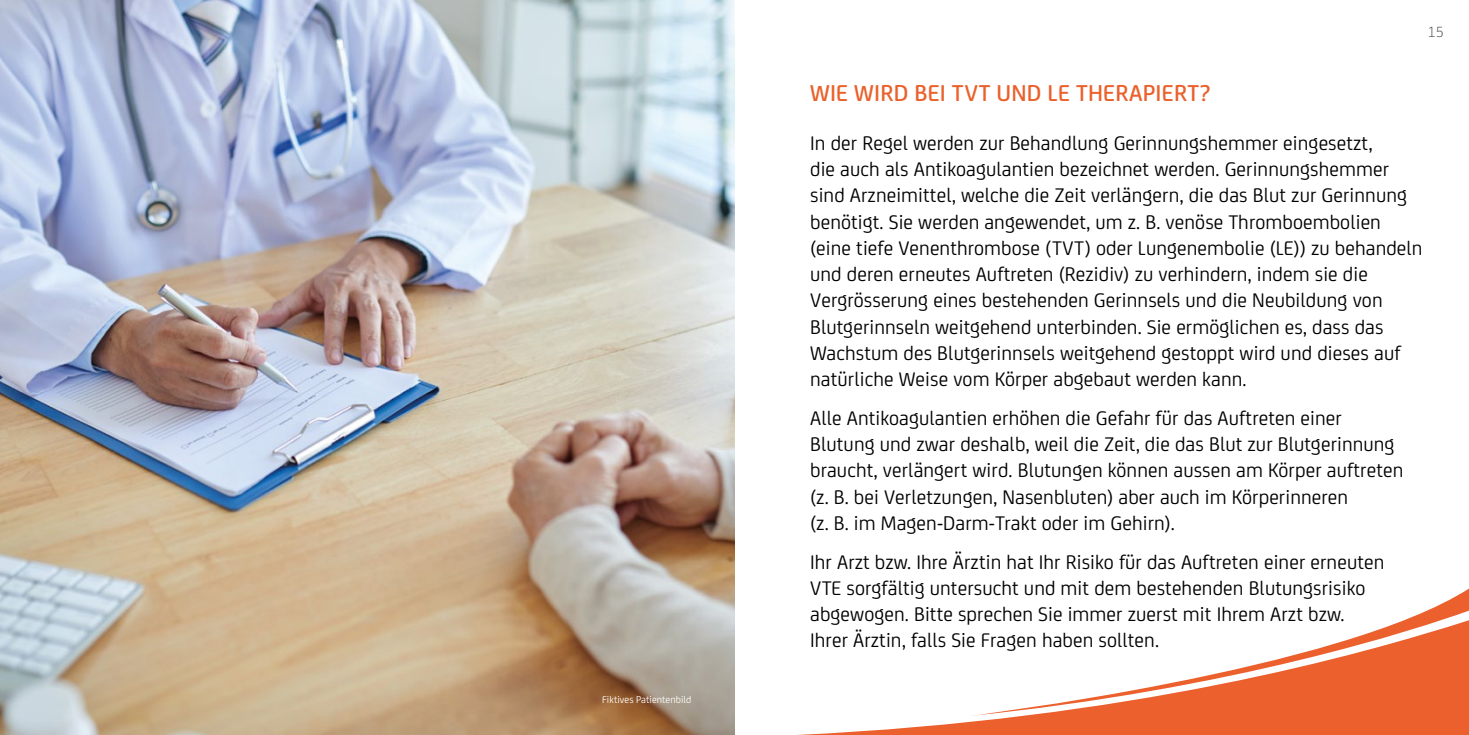
<style>
.page{position:relative;width:1469px;height:735px;background:#fff}
.page>*{position:absolute;margin:0;border:0;box-sizing:border-box;transform-origin:0 0}
.t1{font:500 24.5px "FS Joey";letter-spacing:.01em;color:#eb602b}
.t2{font:21px/26.2px "FS Joey";letter-spacing:.005em;color:#000}
.t3{font:300 15.75px "FS Joey";color:#4a4a49}
.t4{font:10.5px "FS Joey";letter-spacing:.005em;color:#fff}
</style>
<div class="page">
<svg style="left:817px;top:715px;width:651px;height:19px"></svg>
<svg style="left:978px;top:589px;width:490px;height:126px"></svg>
<img style="left:0;top:0;width:734px;height:734px">
<p class="t4" style="left:602px;top:691px;width:91px">Fiktives Patientenbild</p>
<p class="t3" style="left:1427px;top:20px;width:18px">15</p>
<p class="t1" style="left:810px;top:75px;width:402px">WIE WIRD BEI TVT UND LE THERAPIERT?</p>
<p class="t2" style="left:810px;top:128px;width:614px">In der Regel werden zur Behandlung Gerinnungshemmer eingesetzt,<br>die auch als Antikoagulantien bezeichnet werden. Gerinnungshemmer sind Arzneimittel, welche die Zeit verlängern, die das Blut zur Gerinnung benötigt. Sie werden angewendet, um z. B. venöse Thromboembolien (eine tiefe Venenthrombose (TVT) oder Lungenembolie (LE)) zu behandeln und deren erneutes Auftreten (Rezidiv) zu verhindern, indem sie die Vergrösserung eines bestehenden Gerinnsels und die Neubildung von Blutgerinnseln weitgehend unterbinden. Sie ermöglichen es, dass das Wachstum des Blutgerinnsels weitgehend gestoppt wird und dieses auf natürliche Weise vom Körper abgebaut werden kann.</p>
<p class="t2" style="left:810px;top:403px;width:594px">Alle Antikoagulantien erhöhen die Gefahr für das Auftreten einer Blutung und zwar deshalb, weil die Zeit, die das Blut zur Blutgerinnung braucht, verlängert wird. Blutungen können aussen am Körper auftreten (z. B. bei Verletzungen, Nasenbluten) aber auch im Körperinneren<br>(z. B. im Magen-Darm-Trakt oder im Gehirn).</p>
<p class="t2" style="left:810px;top:547px;width:575px">Ihr Arzt bzw. Ihre Ärztin hat Ihr Risiko für das Auftreten einer erneuten VTE sorgfältig untersucht und mit dem bestehenden Blutungsrisiko abgewogen. Bitte sprechen Sie immer zuerst mit Ihrem Arzt bzw.<br>Ihrer Ärztin, falls Sie Fragen haben sollten.</p>
</div>
